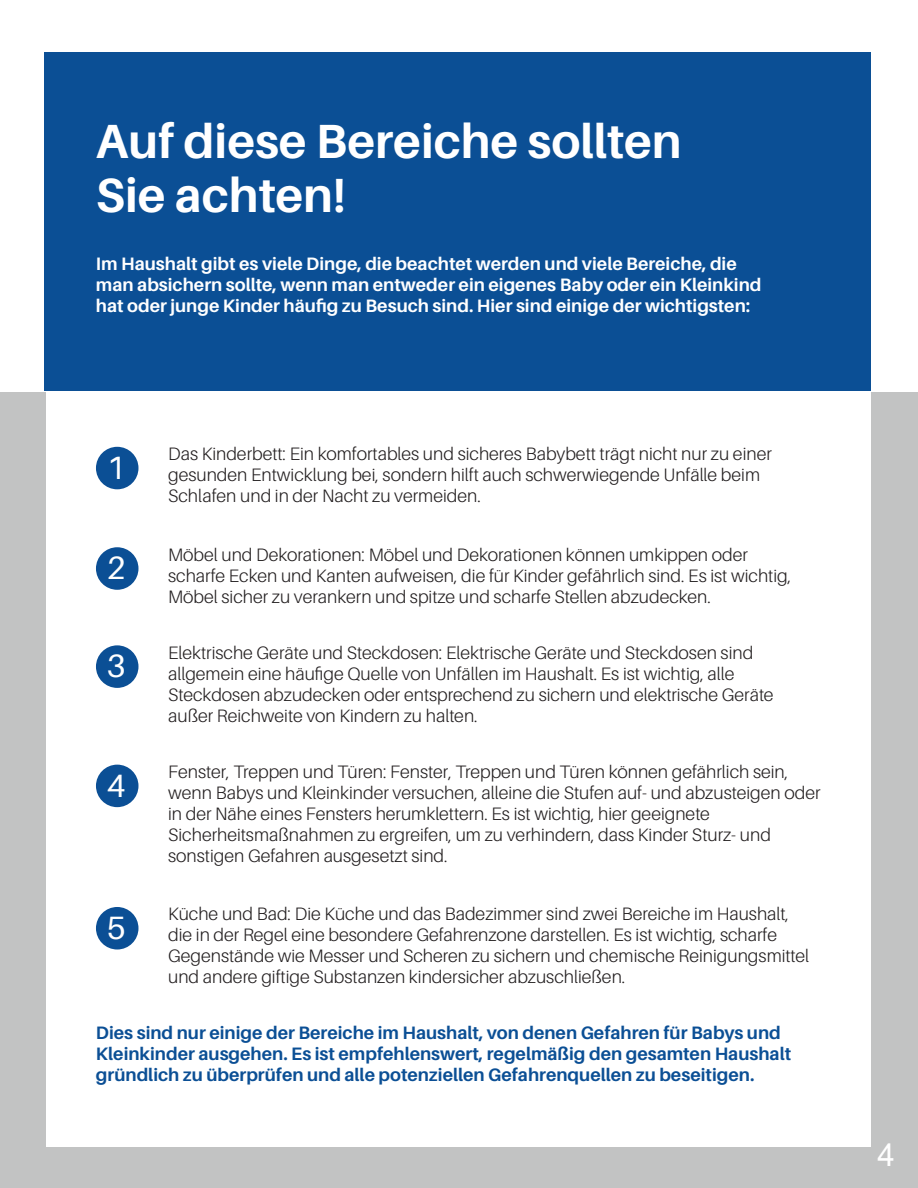
<style>
.page{position:relative;width:918px;height:1188px;background:#c2c3c3}
.page>*{position:absolute;margin:0;border:0;box-sizing:border-box;transform-origin:0 0}
.t1{font:700 48px/54px "Aileron";color:#fff}
.t2{font:32.25px "Aileron";color:#fff}
.t3{font:31.5px "Arial";color:#fff}
.t4{font:300 18px/21px "Aileron";color:#231f20}
.t5{font:700 18px/21px "Aileron";color:#0b4f95}
.t6{font:700 18px/21px "Aileron";color:#fff}
</style>
<div class="page">
<div style="left:47px;top:387px;width:824px;height:759px;background:#fff"></div>
<div style="left:0;top:0;width:918px;height:392px;background:#fff"></div>
<div style="left:45px;top:53px;width:826px;height:338px;background:#0b4f95"></div>
<div style="left:96px;top:447px;width:42px;height:42px;background:#0b4f95;border-radius:50%"></div>
<div style="left:96px;top:547px;width:42px;height:43px;background:#0b4f95;border-radius:50%"></div>
<div style="left:96px;top:645px;width:42px;height:43px;background:#0b4f95;border-radius:50%"></div>
<div style="left:96px;top:765px;width:42px;height:42px;background:#0b4f95;border-radius:50%"></div>
<div style="left:96px;top:907px;width:42px;height:43px;background:#0b4f95;border-radius:50%"></div>
<h1 class="t1" style="left:96px;top:114px;width:587px">Auf diese Bereiche sollten<br>Sie achten!</h1>
<p class="t6" style="left:96px;top:253px;width:667px">Im Haushalt gibt es viele Dinge, die beachtet werden und viele Bereiche, die man absichern sollte, wenn man entweder ein eigenes Baby oder ein Kleinkind hat oder junge Kinder häufig zu Besuch sind. Hier sind einige der wichtigsten:</p>
<h2 class="t2" style="left:107px;top:450px;width:20px">1</h2>
<p class="t4" style="left:168px;top:443px;width:605px">Das Kinderbett: Ein komfortables und sicheres Babybett trägt nicht nur zu einer gesunden Entwicklung bei, sondern hilft auch schwerwiegende Unfälle beim<br>Schlafen und in der Nacht zu vermeiden.</p>
<h2 class="t2" style="left:107px;top:550px;width:20px">2</h2>
<h2 class="t2" style="left:107px;top:649px;width:20px">3</h2>
<h2 class="t2" style="left:107px;top:768px;width:20px">4</h2>
<h2 class="t2" style="left:107px;top:910px;width:20px">5</h2>
<p class="t4" style="left:168px;top:544px;width:625px">Möbel und Dekorationen: Möbel und Dekorationen können umkippen oder scharfe Ecken und Kanten aufweisen, die für Kinder gefährlich sind. Es ist wichtig,<br>Möbel sicher zu verankern und spitze und scharfe Stellen abzudecken.</p>
<p class="t4" style="left:168px;top:642px;width:607px">Elektrische Geräte und Steckdosen: Elektrische Geräte und Steckdosen sind allgemein eine häufige Quelle von Unfällen im Haushalt. Es ist wichtig, alle Steckdosen abzudecken oder entsprechend zu sichern und elektrische Geräte außer Reichweite von Kindern zu halten.</p>
<p class="t4" style="left:168px;top:761px;width:654px">Fenster, Treppen und Türen: Fenster, Treppen und Türen können gefährlich sein, wenn Babys und Kleinkinder versuchen, alleine die Stufen auf- und abzusteigen oder in der Nähe eines Fensters herumklettern. Es ist wichtig, hier geeignete Sicherheitsmaßnahmen zu ergreifen, um zu verhindern, dass Kinder Sturz- und sonstigen Gefahren ausgesetzt sind.</p>
<p class="t4" style="left:168px;top:904px;width:643px">Küche und Bad: Die Küche und das Badezimmer sind zwei Bereiche im Haushalt, die in der Regel eine besondere Gefahrenzone darstellen. Es ist wichtig, scharfe Gegenstände wie Messer und Scheren zu sichern und chemische Reinigungsmittel und andere giftige Substanzen kindersicher abzuschließen.</p>
<p class="t5" style="left:96px;top:1023px;width:697px">Dies sind nur einige der Bereiche im Haushalt, von denen Gefahren für Babys und<br>Kleinkinder ausgehen. Es ist empfehlenswert, regelmäßig den gesamten Haushalt gründlich zu überprüfen und alle potenziellen Gefahrenquellen zu beseitigen.</p>
<h3 class="t3" style="left:877px;top:1134px;width:19px">4</h3>
</div>
